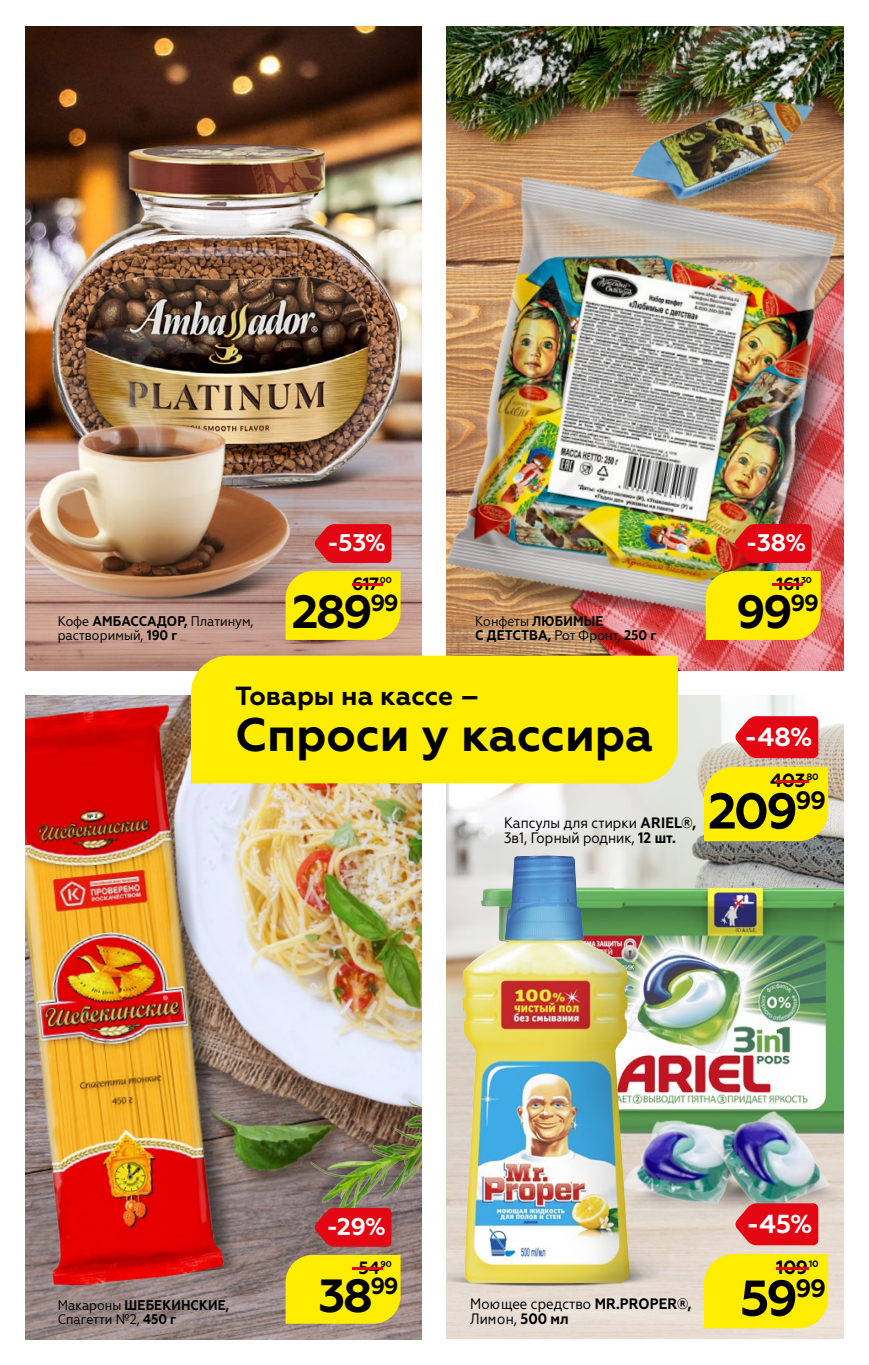
<style>
.page{position:relative;width:869px;height:1365px;background:#fff}
.page>*{position:absolute;margin:0;border:0;box-sizing:border-box;transform-origin:0 0}
.t1{font:700 50.23px "Geometria";color:#000}
.t2{font:700 46.9px "Geometria";color:#000}
.t3{font:700 46.38px "Geometria";letter-spacing:-.055em;color:#000}
.t4{font:700 26.25px "Geometria";color:#000}
.t5{font:700 26.07px "Geometria";color:#fff}
.t6{font:700 24.15px "Geometria";color:#fff}
.t7{font:700 19.07px "Geometria";letter-spacing:-.03em;color:#000}
.t8{font:700 19.07px "Geometria";color:#e30613;scale:5.5 1}
.t9{font:700 17.68px "Geometria";letter-spacing:-.03em;color:#000}
.t10{font:700 17.68px "Geometria";color:#e30613;scale:5.5 1}
.t11{font:15.05px/15px "Geometria Narrow";color:#000}
.t12{font:14px/14px "Geometria Narrow";color:#000}
.t13{font:700 14px/14px "Geometria Narrow";letter-spacing:.01em;color:#000}
.t14{font:700 9.28px "Geometria";color:#000}
.t15{font:700 8.58px "Geometria";color:#000}
.s1{font-weight:700}
.s2{font-weight:400}
.s3{font-size:19.07px;color:#e30613}
</style>
<div class="page">
<img style="left:25px;top:695px;width:397px;height:644px">
<img style="left:25px;top:26px;width:397px;height:132px">
<img style="left:25px;top:644px;width:397px;height:26px">
<svg style="left:25px;top:503px;width:397px;height:141px;background:#c49e93"></svg>
<img style="left:446px;top:26px;width:397px;height:132px">
<img style="left:31px;top:505px;width:322px;height:113px">
<img style="left:25px;top:136px;width:391px;height:358px">
<img style="left:25px;top:374px;width:285px;height:233px">
<img style="left:719px;top:637px;width:124px;height:25px">
<img style="left:451px;top:637px;width:346px;height:23px">
<img style="left:405px;top:158px;width:438px;height:479px">
<img style="left:570px;top:123px;width:273px;height:137px">
<img style="left:597px;top:37px;width:239px;height:206px">
<img style="left:68px;top:304px;width:149px;height:212px">
<img style="left:677px;top:694px;width:166px;height:192px">
<img style="left:445px;top:702px;width:284px;height:271px">
<img style="left:446px;top:973px;width:397px;height:365px">
<img style="left:251px;top:783px;width:62px;height:497px">
<img style="left:25px;top:704px;width:226px;height:600px">
<svg style="left:705px;top:571px;width:115px;height:69px;background:#fce804"></svg>
<svg style="left:734px;top:524px;width:77px;height:39px;background:#df0f16"></svg>
<div style="left:462px;top:602px;width:206px;height:52px;background:#c69d75;opacity:.95"></div>
<div style="left:703px;top:766px;width:124px;height:75px;background:#ffed00"></div>
<svg style="left:734px;top:716px;width:83px;height:42px;background:#e31e29"></svg>
<svg style="left:285px;top:571px;width:115px;height:69px;background:#fbe906"></svg>
<svg style="left:314px;top:524px;width:77px;height:39px;background:#de141f"></svg>
<div style="left:298px;top:1087px;width:128px;height:155px;background:#000;opacity:.36"></div>
<img style="left:305px;top:1091px;width:117px;height:155px">
<div style="left:285px;top:1254px;width:115px;height:69px;background:#ffed00"></div>
<svg style="left:314px;top:1207px;width:77px;height:39px;background:#d7121d"></svg>
<img style="left:629px;top:886px;width:214px;height:248px">
<img style="left:699px;top:1165px;width:145px;height:112px">
<img style="left:629px;top:1091px;width:136px;height:142px">
<img style="left:682px;top:1122px;width:13px;height:74px">
<img style="left:695px;top:1101px;width:143px;height:116px">
<img style="left:503px;top:1205px;width:196px;height:126px">
<img style="left:447px;top:1243px;width:231px;height:58px">
<img style="left:462px;top:855px;width:167px;height:427px">
<div style="left:422px;top:21px;width:23px;height:1343px;background:#fff"></div>
<div style="left:191px;top:655px;width:486px;height:128px;background:#ffed00"></div>
<div style="left:843px;top:1044px;width:25px;height:204px;background:#fff"></div>
<div style="left:703px;top:1253px;width:124px;height:75px;background:#ffed00"></div>
<svg style="left:734px;top:1203px;width:83px;height:42px;background:#e21c27"></svg>
<p class="t12" style="left:58px;top:614px;width:197px">Кофе <span class="s1">АМБАССАДОР,</span> Платинум, растворимый, <span class="s1">190 г</span></p>
<p class="t6" style="left:327px;top:528px;width:61px">-53%</p>
<p class="t15" style="left:380px;top:575px;width:13px">00</p>
<p class="t9" style="left:352px;top:573px;width:28px">617</p>
<p class="t10" style="left:343px;top:573px;width:10px">-</p>
<p class="t3" style="left:291px;top:584px;width:108px">289<sup>99</sup></p>
<p class="t13" style="left:475px;top:614px;width:183px"><span class="s2">Конфеты</span> ЛЮБИМЫЕ<br>С ДЕТСТВА, <span class="s2">Рот Фронт,</span> 250 г</p>
<p class="t6" style="left:745px;top:528px;width:62px">-38%</p>
<p class="t15" style="left:800px;top:575px;width:12px">30</p>
<p class="t9" style="left:776px;top:573px;width:25px">161</p>
<p class="t10" style="left:762px;top:573px;width:10px">-</p>
<p class="t3" style="left:735px;top:584px;width:84px">99<sup>99</sup></p>
<p class="t4" style="left:235px;top:680px;width:246px">Товары на кассе –</p>
<p class="t2" style="left:235px;top:706px;width:419px">Cпроси у кассира</p>
<p class="t11" style="left:504px;top:815px;width:193px">Капсулы для стирки <span class="s1">ARIEL®,<br></span>3в1, Горный родник, <span class="s1">12 шт.</span></p>
<p class="t5" style="left:744px;top:720px;width:69px">-48%</p>
<p class="t14" style="left:806px;top:771px;width:14px">80</p>
<p class="t7" style="left:769px;top:769px;width:37px">403</p>
<p class="t8" style="left:765px;top:769px;width:11px">-</p>
<p class="t1" style="left:707px;top:781px;width:120px">209<sup>99</sup></p>
<p class="t12" style="left:58px;top:1297px;width:173px">Макароны <span class="s1">ШЕБЕКИНСКИЕ,<br></span>Спагетти №2, <span class="s1">450 г</span></p>
<p class="t6" style="left:326px;top:1212px;width:61px">-29%</p>
<p class="t5" style="left:746px;top:1207px;width:68px">-45%</p>
<p class="t15" style="left:380px;top:1258px;width:13px">90</p>
<p class="t9" style="left:358px;top:1256px;width:23px">54</p>
<p class="t10" style="left:343px;top:1256px;width:10px">-</p>
<p class="t14" style="left:765px;top:1258px;width:54px"><span class="s3">-</span> 10</p>
<p class="t7" style="left:775px;top:1255px;width:33px">109</p>
<p class="t3" style="left:318px;top:1267px;width:82px">38<sup>99</sup></p>
<p class="t11" style="left:470px;top:1295px;width:223px">Моющее средство <span class="s1">MR.PROPER®,<br></span>Лимон, <span class="s1">500 мл</span></p>
<p class="t1" style="left:739px;top:1268px;width:88px">59<sup>99</sup></p>
</div>
